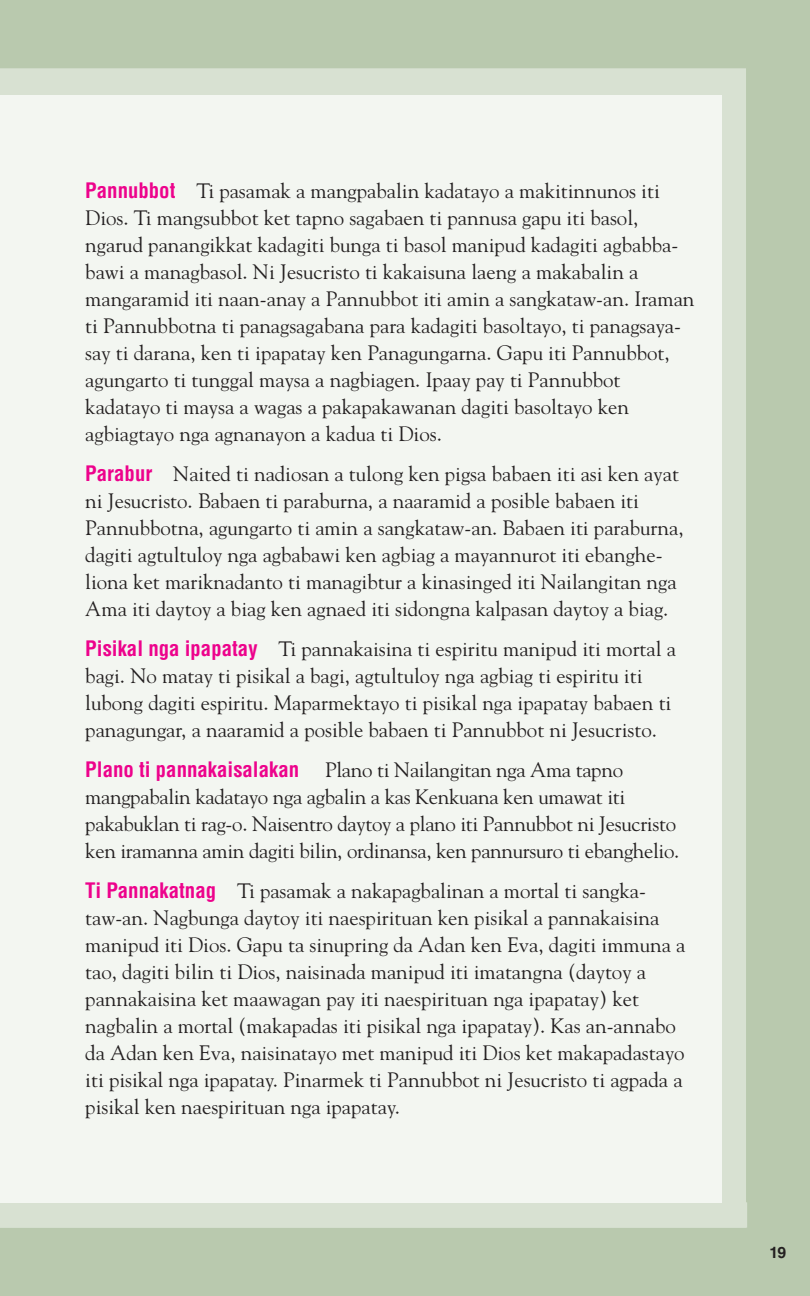
<style>
.page{position:relative;width:810px;height:1296px;background:#b9c9ae}
.page>*{position:absolute;margin:0;border:0;box-sizing:border-box;transform-origin:0 0}
.t1{font:20.7px/27px "Goudy Oldstylelds Lat";color:#231f20}
.t2{font:700 condensed 20.7px "Helveticalds Lat";color:#ed028c}
.t3{font:700 15.75px "Helveticalds Lat";color:#231f20}
.s1{font-family:"Helveticalds Lat";font-weight:700;font-stretch:condensed;color:#ed028c}
</style>
<div class="page">
<div style="left:0;top:68px;width:746px;height:1134px;background:#d8e1d2"></div>
<div style="left:0;top:1202px;width:747px;height:26px;background:#d8e1d2;border:2px solid #d8e1d2"></div>
<div style="left:0;top:95px;width:722px;height:1107px;background:#f3f6f1"></div>
<p class="t1" style="left:85px;top:176px;width:611px"><span class="s1">Pannubbot</span> Ti pasamak a mangpabalin kadatayo a makitinnunos iti Dios. Ti mangsubbot ket tapno sagabaen ti pannusa gapu iti basol, ngarud panangikkat kadagiti bunga ti basol manipud kadagiti agbabba&shy;bawi a managbasol. Ni Jesucristo ti kakaisuna laeng a makabalin a mangaramid iti naan-anay a Pannubbot iti amin a sangkataw-an. Iraman ti Pannubbotna ti panagsagabana para kadagiti basoltayo, ti panagsaya&shy;say ti darana, ken ti ipapatay ken Panagungarna. Gapu iti Pannubbot, agungarto ti tunggal maysa a nagbiagen. Ipaay pay ti Pannubbot kadatayo ti maysa a wagas a pakapakawanan dagiti basoltayo ken agbiagtayo nga agnanayon a kadua ti Dios.</p>
<p class="t1" style="left:85px;top:459px;width:600px"><span class="s1">Parabur</span> Naited ti nadiosan a tulong ken pigsa babaen iti asi ken ayat ni Jesucristo. Babaen ti paraburna, a naaramid a posible babaen iti Pannubbotna, agungarto ti amin a sangkataw-an. Babaen iti paraburna, dagiti agtultuloy nga agbabawi ken agbiag a mayannurot iti ebanghe&shy;liona ket mariknadanto ti managibtur a kinasinged iti Nailangitan nga Ama iti daytoy a biag ken agnaed iti sidongna kalpasan daytoy a biag.</p>
<p class="t1" style="left:85px;top:633px;width:592px"><span class="s1">Pisikal nga ipapatay</span> Ti pannakaisina ti espiritu manipud iti mortal a bagi. No matay ti pisikal a bagi, agtultuloy nga agbiag ti espiritu iti lubong dagiti espiritu. Maparmektayo ti pisikal nga ipapatay babaen ti panagungar, a naaramid a posible babaen ti Pannubbot ni Jesucristo.</p>
<p class="t2" style="left:85px;top:752px;width:215px">Plano ti pannakaisalakan</p>
<p class="t1" style="left:85px;top:754px;width:596px;text-indent:240px">Plano ti Nailangitan nga Ama tapno mangpabalin kadatayo nga agbalin a kas Kenkuana ken umawat iti pakabuklan ti rag-o. Naisentro daytoy a plano iti Pannubbot ni Jesucristo ken iramanna amin dagiti bilin, ordinansa, ken pannursuro ti ebanghelio.</p>
<p class="t1" style="left:85px;top:875px;width:602px"><span class="s1">Ti Pannakatnag</span> Ti pasamak a nakapagbalinan a mortal ti sangka&shy;taw-an. Nagbunga daytoy iti naespirituan ken pisikal a pannakaisina manipud iti Dios. Gapu ta sinupring da Adan ken Eva, dagiti immuna a tao, dagiti bilin ti Dios, naisinada manipud iti imatangna (daytoy a pannakaisina ket maawagan pay iti naespirituan nga ipapatay) ket nagbalin a mortal (makapadas iti pisikal nga ipapatay). Kas an-annabo da Adan ken Eva, naisinatayo met manipud iti Dios ket makapadastayo iti pisikal nga ipapatay. Pinarmek ti Pannubbot ni Jesucristo ti agpada a pisikal ken naespirituan nga ipapatay.</p>
<p class="t3" style="left:769px;top:1239px;width:18px">19</p>
</div>
